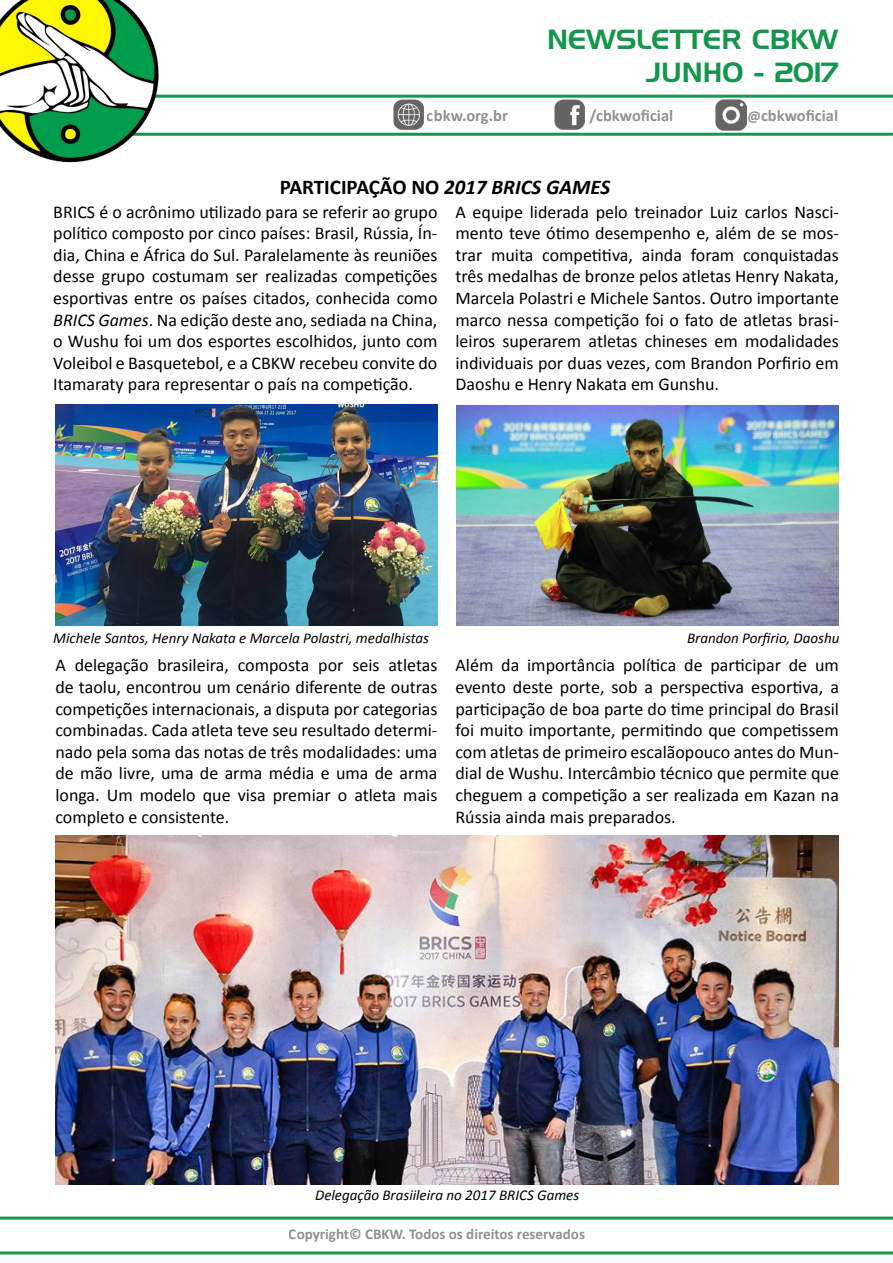
<style>
.page{position:relative;width:893px;height:1263px;background:#fff}
.page>*{position:absolute;margin:0;border:0;box-sizing:border-box;transform-origin:0 0}
.t1{font:27px "Handel Gothic";color:#16954c}
.t2{font:700 21px "Calibri";color:#000}
.t3{font:18px/21.6px "Calibri";color:#000;text-align:justify}
.t4{font:700 16.5px "Calibri";color:#231f20}
.t5{font:italic 15px "Calibri";color:#000}
.t6{font:700 15px "Calibri";color:#231f20}
.s1{font-size:15px}
.s2{font-style:italic}
</style>
<div class="page">
<hr style="left:0;top:95px;width:893px;height:3px;background:#16954c">
<hr style="left:32px;top:133px;width:861px;height:3px;background:#16954c">
<img style="left:0;top:0;width:199px;height:163px">
<hr style="left:0;top:1216px;width:893px;height:3px;background:#16954c">
<hr style="left:0;top:1251px;width:893px;height:3px;background:#16954c">
<img style="left:554px;top:99px;width:31px;height:31px">
<img style="left:716px;top:100px;width:30px;height:30px">
<img style="left:393px;top:99px;width:30px;height:31px">
<img style="left:55px;top:405px;width:382px;height:220px">
<img style="left:457px;top:405px;width:382px;height:220px">
<img style="left:55px;top:836px;width:784px;height:348px">
<p class="t1" style="left:547px;top:27px;width:293px">NEWSLETTER CBKW</p>
<p class="t1" style="left:646px;top:60px;width:194px">JUNHO - 2017</p>
<p class="t4" style="left:427px;top:105px;width:82px">cbkw.org.br</p>
<p class="t4" style="left:589px;top:105px;width:85px">/cbkwoficial</p>
<p class="t4" style="left:748px;top:105px;width:92px"><span class="s1">@</span>cbkwoficial</p>
<p class="t2" style="left:280px;top:173px;width:332px">PARTICIPAÇÃO NO <span class="s2">2017 BRICS GAMES</span></p>
<p class="t3" style="left:53px;top:201px;width:386px">BRICS é o acrônimo utilizado para se referir ao grupo político composto por cinco países: Brasil, Rússia, Ín&shy;dia, China e África do Sul. Paralelamente às reuniões desse grupo costumam ser realizadas competições esportivas entre os países citados, conhecida como <span class="s2">BRICS Games</span>. Na edição deste ano, sediada na China, o Wushu foi um dos esportes escolhidos, junto com Voleibol e Basquetebol, e a CBKW recebeu convite do Itamaraty para representar o país na competição.</p>
<p class="t3" style="left:455px;top:201px;width:385px">A equipe liderada pelo treinador Luiz carlos Nasci&shy;mento teve ótimo desempenho e, além de se mos&shy;trar muita competitiva, ainda foram conquistadas três medalhas de bronze pelos atletas Henry Nakata, Marcela Polastri e Michele Santos. Outro importante marco nessa competição foi o fato de atletas brasi&shy;leiros superarem atletas chineses em modalidades individuais por duas vezes, com Brandon Porfirio em Daoshu e Henry Nakata em Gunshu.</p>
<p class="t5" style="left:53px;top:627px;width:377px">Michele Santos, Henry Nakata e Marcela Polastri, medalhistas</p>
<p class="t5" style="left:687px;top:627px;width:154px">Brandon Porfirio, Daoshu</p>
<p class="t3" style="left:55px;top:655px;width:384px">A delegação brasileira, composta por seis atletas de taolu, encontrou um cenário diferente de outras competições internacionais, a disputa por categorias combinadas. Cada atleta teve seu resultado determi&shy;nado pela soma das notas de três modalidades: uma de mão livre, uma de arma média e uma de arma longa. Um modelo que visa premiar o atleta mais completo e consistente.</p>
<p class="t3" style="left:455px;top:655px;width:385px">Além da importância política de participar de um evento deste porte, sob a perspectiva esportiva, a participação de boa parte do time principal do Brasil foi muito importante, permitindo que competissem com atletas de primeiro escalãopouco antes do Mun&shy;dial de Wushu. Intercâmbio técnico que permite que cheguem a competição a ser realizada em Kazan na Rússia ainda mais preparados.</p>
<p class="t5" style="left:315px;top:1185px;width:266px">Delegação Brasiileira no 2017 BRICS Games</p>
<p class="t6" style="left:289px;top:1224px;width:298px">Copyright© CBKW. Todos os direitos reservados</p>
</div>
